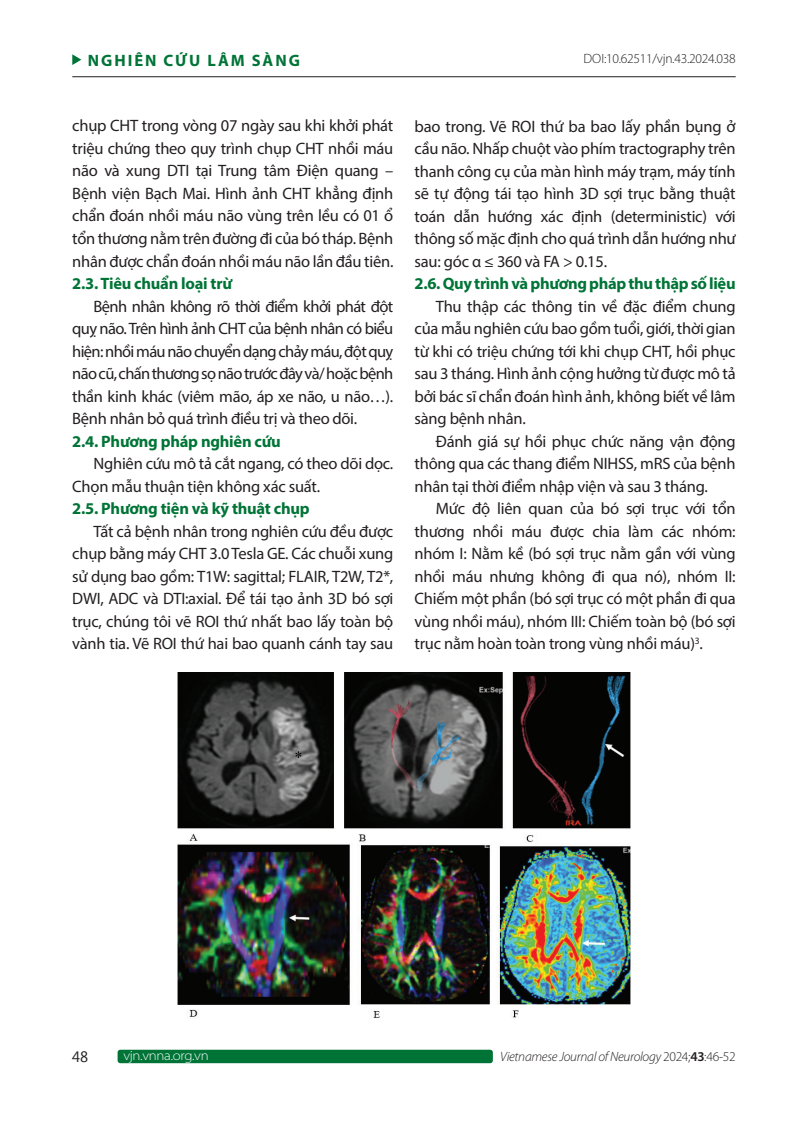
<style>
.page{position:relative;width:808px;height:1127px;background:#fff}
.page>*{position:absolute;margin:0;border:0;box-sizing:border-box;transform-origin:0 0}
.t1{font:16.5px/22.5px "Myriad Pro";letter-spacing:-.015em;color:#231f20;text-align:justify}
.t2{font:700 16.5px "Myriad Pro";letter-spacing:-.015em;color:#007437}
.t3{font:700 16.5px "Myriad Pro";letter-spacing:.12em;color:#007437}
.t4{font:15px "Myanmar Text";color:#231f20}
.t5{font:italic 300 13.5px "Myriad Pro";letter-spacing:-.02em;color:#231f20}
.t6{font:300 13.5px "Myriad Pro";letter-spacing:-.02em;color:#231f20}
.t7{font:300 semi-expanded 13.5px "Myriad Pro";letter-spacing:-.02em;color:#fff}
.s1{font-style:normal}
.s2{font-weight:600;font-style:normal}
</style>
<div class="page">
<div style="left:118px;top:1050px;width:375px;height:13px;background:#007437;border-radius:3px"></div>
<hr style="left:72px;top:76px;width:664px;height:1px;background:#231f20">
<svg style="left:72px;top:54px;width:9px;height:11px"></svg>
<img style="left:178px;top:673px;width:452px;height:345px">
<p class="t3" style="left:88px;top:49px;width:214px">NGHIÊN CỨU LÂM SÀNG</p>
<p class="t6" style="left:583px;top:51px;width:154px">DOI:10.62511/vjn.43.2024.038</p>
<p class="t1" style="left:72px;top:114px;width:323px">chụp CHT trong vòng 07 ngày sau khi khởi phát triệu chứng theo quy trình chụp CHT nhồi máu não và xung DTI tại Trung tâm Điện quang – Bệnh viện Bạch Mai. Hình ảnh CHT khẳng định chẩn đoán nhồi máu não vùng trên lều có 01 ổ tổn thương nằm trên đường đi của bó tháp. Bệnh nhân được chẩn đoán nhồi máu não lần đầu tiên.</p>
<p class="t2" style="left:72px;top:273px;width:161px">2.3. Tiêu chuẩn loại trừ</p>
<p class="t1" style="left:72px;top:294px;width:323px;text-indent:21px">Bệnh nhân không rõ thời điểm khởi phát đột quỵ não. Trên hình ảnh CHT của bệnh nhân có biểu hiện: nhồi máu não chuyển dạng chảy máu, đột quỵ não cũ, chấn thương sọ não trước đây và/ hoặc bệnh thần kinh khác (viêm mão, áp xe não, u não…).<br>Bệnh nhân bỏ quá trình điều trị và theo dõi.</p>
<p class="t2" style="left:72px;top:430px;width:210px">2.4. Phương pháp nghiên cứu</p>
<p class="t1" style="left:72px;top:452px;width:323px;text-indent:21px">Nghiên cứu mô tả cắt ngang, có theo dõi dọc.<br>Chọn mẫu thuận tiện không xác suất.</p>
<p class="t2" style="left:72px;top:498px;width:239px">2.5. Phương tiện và kỹ thuật chụp</p>
<p class="t1" style="left:72px;top:519px;width:323px;text-indent:21px">Tất cả bệnh nhân trong nghiên cứu đều được chụp bằng máy CHT 3.0 Tesla GE. Các chuỗi xung sử dụng bao gồm: T1W: sagittal; FLAIR, T2W, T2*, DWI, ADC và DTI:axial. Để tái tạo ảnh 3D bó sợi trục, chúng tôi vẽ ROI thứ nhất bao lấy toàn bộ vành tia. Vẽ ROI thứ hai bao quanh cánh tay sau</p>
<p class="t1" style="left:415px;top:115px;width:323px">bao trong. Vẽ ROI thứ ba bao lấy phần bụng ở cầu não. Nhấp chuột vào phím tractography trên thanh công cụ của màn hình máy trạm, máy tính sẽ tự động tái tạo hình 3D sợi trục bằng thuật toán dẫn hướng xác định (deterministic) với thông số mặc định cho quá trình dẫn hướng như sau: góc α ≤ 360 và FA &gt; 0.15.</p>
<p class="t2" style="left:415px;top:273px;width:322px">2.6. Quy trình và phương pháp thu thập số liệu</p>
<p class="t1" style="left:415px;top:295px;width:323px;text-indent:21px">Thu thập các thông tin về đặc điểm chung của mẫu nghiên cứu bao gồm tuổi, giới, thời gian từ khi có triệu chứng tới khi chụp CHT, hồi phục sau 3 tháng. Hình ảnh cộng hưởng từ được mô tả bởi bác sĩ chẩn đoán hình ảnh, không biết về lâm sàng bệnh nhân.</p>
<p class="t1" style="left:415px;top:430px;width:323px;text-indent:21px">Đánh giá sự hồi phục chức năng vận động thông qua các thang điểm NIHSS, mRS của bệnh nhân tại thời điểm nhập viện và sau 3 tháng.</p>
<p class="t1" style="left:415px;top:497px;width:323px;text-indent:21px">Mức độ liên quan của bó sợi trục với tổn thương nhồi máu được chia làm các nhóm: nhóm I: Nằm kề (bó sợi trục nằm gần với vùng nhồi máu nhưng không đi qua nó), nhóm II:<br>Chiếm một phần (bó sợi trục có một phần đi qua vùng nhồi máu), nhóm III: Chiếm toàn bộ (bó sợi trục nằm hoàn toàn trong vùng nhồi máu)<sup>3</sup>.</p>
<p class="t4" style="left:72px;top:1047px;width:17px">48</p>
<p class="t7" style="left:123px;top:1047px;width:87px">vjn.vnna.org.vn</p>
<p class="t5" style="left:500px;top:1049px;width:237px">Vietnamese Journal of Neurology <span class="s1">2024;</span><span class="s2">43</span><span class="s1">:46-52</span></p>
</div>
